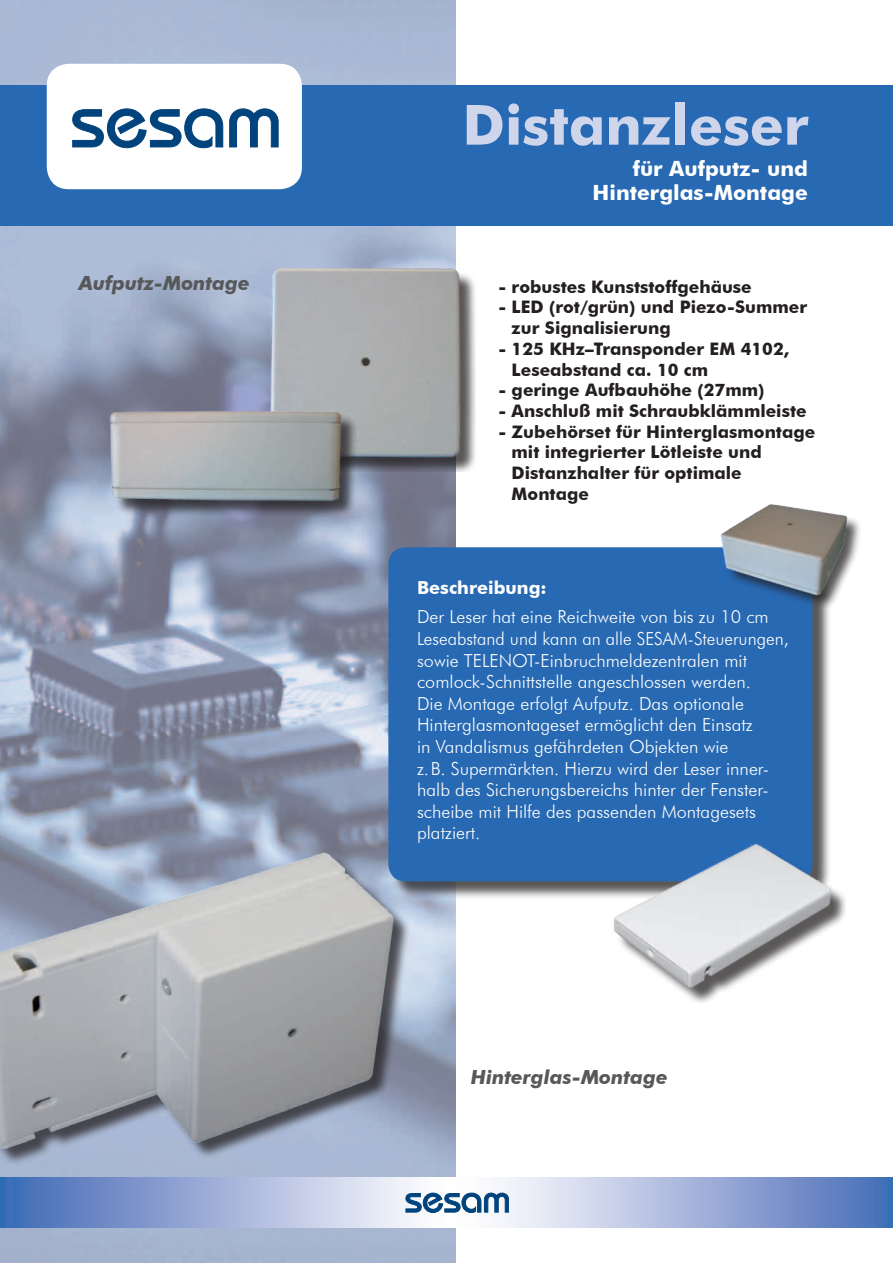
<style>
.page{position:relative;width:893px;height:1263px;background:#fff}
.page>*{position:absolute;margin:0;border:0;box-sizing:border-box;transform-origin:0 0}
.t1{font:700 55.5px "Futura BT";color:#cfd5eb}
.t2{font:700 21px/24px "Futura BT";color:#fff;text-align:right}
.t3{font:italic 700 19.5px "Futura BT";color:#57585a}
.t4{font:300 18px/21.6px "Futura BT";color:#fff}
.t5{font:700 18px "Futura BT";color:#fff}
.t6{font:700 17.25px/20.7px "Futura BT";color:#231f20}
</style>
<div class="page">
<img style="left:0;top:0;width:455px;height:1263px">
<svg style="left:0;top:1178px;width:893px;height:50px;background:#a2b3da"></svg>
<div style="left:0;top:85px;width:893px;height:140px;background:#2869b3"></div>
<div style="left:391px;top:549px;width:440px;height:351px;background:#231f20;opacity:.75"></div>
<div style="left:388px;top:547px;width:424px;height:334px;background:#2869b3;border-radius:17px"></div>
<img style="left:246px;top:253px;width:230px;height:232px">
<img style="left:707px;top:504px;width:153px;height:106px">
<div style="left:111px;top:412px;width:246px;height:105px;background:#231f20;opacity:.75"></div>
<img style="left:105px;top:403px;width:244px;height:108px">
<div style="left:0;top:855px;width:410px;height:310px;background:#231f20;opacity:.75"></div>
<img style="left:0;top:844px;width:406px;height:316px">
<div style="left:614px;top:846px;width:232px;height:158px;background:#231f20;opacity:.75"></div>
<img style="left:607px;top:839px;width:229px;height:152px">
<svg style="left:406px;top:1193px;width:103px;height:20px"></svg>
<div style="left:48px;top:65px;width:253px;height:123px;background:#fff;border-radius:21px"></div>
<div style="left:47px;top:64px;width:255px;height:125px;border:2px solid #fff;border-radius:21px"></div>
<svg style="left:72px;top:109px;width:206px;height:39px"></svg>
<p class="t3" style="left:79px;top:271px;width:172px">Aufputz-Montage</p>
<h1 class="t1" style="left:462px;top:91px;width:348px">Distanzleser</h1>
<p class="t2" style="left:593px;top:157px;width:217px">für Aufputz- und<br>Hinterglas-Montage</p>
<p class="t6" style="left:498px;top:276px;width:255px">- robustes Kunststoffgehäuse</p>
<p class="t6" style="left:512px;top:297px;width:297px;text-indent:-13px">- LED (rot/grün) und Piezo-Summer zur Signalisierung</p>
<p class="t6" style="left:512px;top:338px;width:279px;text-indent:-13px">- 125 KHz–Transponder EM 4102,<br>Leseabstand ca. 10 cm</p>
<p class="t6" style="left:498px;top:380px;width:267px">- geringe Aufbauhöhe (27mm)</p>
<p class="t6" style="left:498px;top:400px;width:310px">- Anschluß mit Schraubklämmleiste</p>
<p class="t6" style="left:512px;top:421px;width:305px;text-indent:-13px">- Zubehörset für Hinterglasmontage mit integrierter Lötleiste und<br>Distanzhalter für optimale<br>Montage</p>
<p class="t5" style="left:417px;top:577px;width:131px">Beschreibung:</p>
<p class="t4" style="left:417px;top:606px;width:373px">Der Leser hat eine Reichweite von bis zu 10 cm Leseabstand und kann an alle SESAM-Steuerungen, sowie TELENOT-Einbruchmeldezentralen mit comlock-Schnittstelle angeschlossen werden.<br>Die Montage erfolgt Aufputz. Das optionale Hinterglasmontageset ermöglicht den Einsatz<br>in Vandalismus gefährdeten Objekten wie<br>z.B. Supermärkten. Hierzu wird der Leser inner&shy;halb des Sicherungsbereichs hinter der Fenster&shy;scheibe mit Hilfe des passenden Montagesets platziert.</p>
<p class="t3" style="left:471px;top:1065px;width:198px">Hinterglas-Montage</p>
</div>
